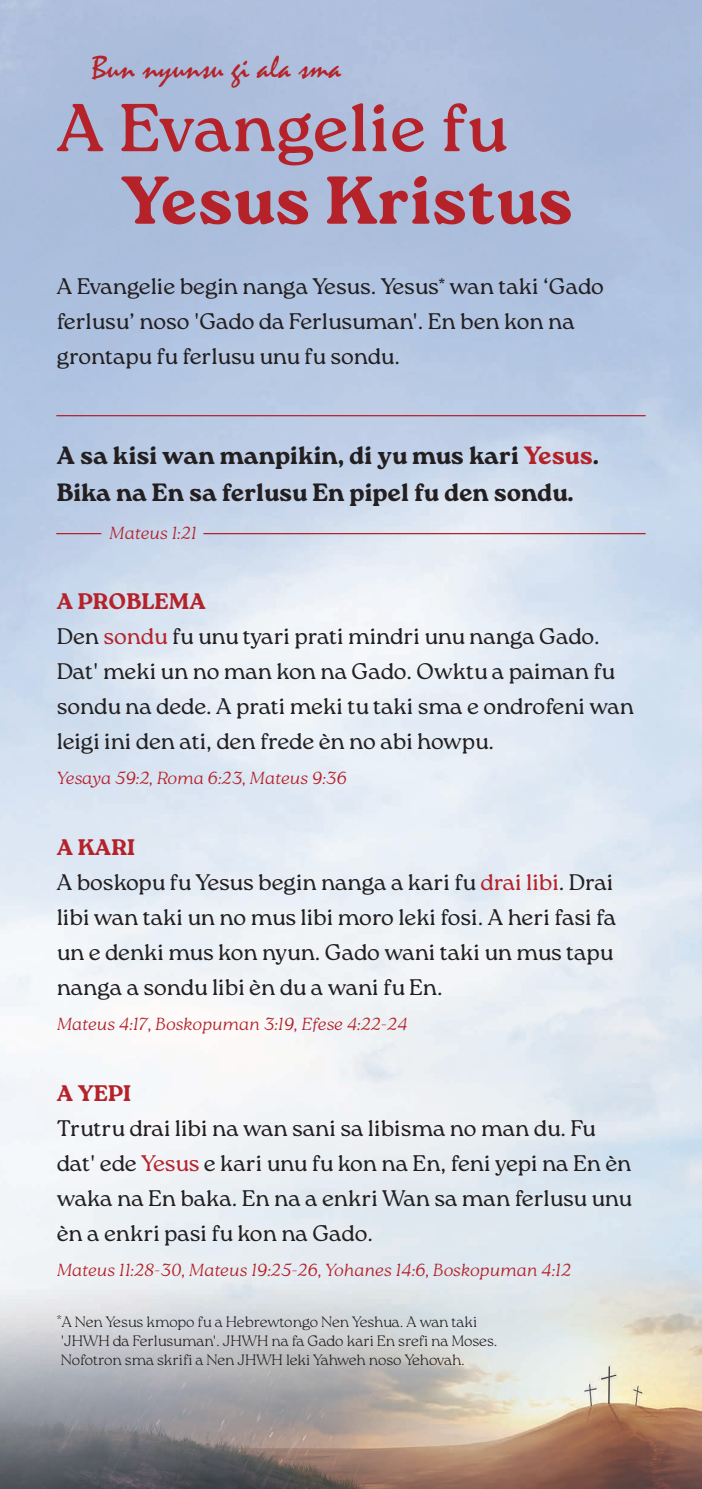
<style>
.page{position:relative;width:702px;height:1489px;background:#fff}
.page>*{position:absolute;margin:0;border:0;box-sizing:border-box;transform-origin:0 0}
.t1{font:67.5px/72.5px "Roca";letter-spacing:.01em;color:#b5222a}
.t2{font:32.5px "Mistral";color:#b5222a}
.t3{font:900 25px/37.5px "Roca";color:#231f20}
.t4{font:300 22.5px/35px "Roca";color:#231f20}
.t5{font:900 22.5px "Roca";color:#b5222a}
.t6{font:italic 100 17.5px "Roca";color:#b5222a}
.t7{font:100 15px/18.8px "Roca";color:#231f20}
.s1{font-weight:900}
.s2{color:#b5222a}
</style>
<div class="page">
<img style="left:0;top:0;width:702px;height:1488px">
<hr style="left:57px;top:415px;width:588px;height:1px;background:#b5222a">
<hr style="left:204px;top:533px;width:441px;height:1px;background:#b5222a">
<hr style="left:57px;top:533px;width:44px;height:1px;background:#b5222a">
<p class="t2" style="left:92px;top:48px;width:251px">Bun nyunsu gi ala sma</p>
<p class="t1" style="left:121px;top:100px;width:454px;text-indent:-64px">A Evangelie fu<br><span class="s1">Yesus Kristus</span></p>
<p class="t4" style="left:57px;top:271px;width:548px">A Evangelie begin nanga Yesus. Yesus<sup>*</sup> wan taki ‘Gado ferlusu’ noso 'Gado da Ferlusuman'. En ben kon na grontapu fu ferlusu unu fu sondu.</p>
<p class="t3" style="left:57px;top:436px;width:544px">A sa kisi wan manpikin, di yu mus kari <span class="s2">Yesus</span>.<br>Bika na En sa ferlusu En pipel fu den sondu.</p>
<p class="t6" style="left:109px;top:522px;width:89px">Mateus 1:21</p>
<p class="t5" style="left:57px;top:588px;width:151px">A PROBLEMA</p>
<p class="t4" style="left:57px;top:621px;width:544px">Den <span class="s2">sondu</span> fu unu tyari prati mindri unu nanga Gado.</p>
<p class="t4" style="left:57px;top:656px;width:579px">Dat' meki un no man kon na Gado. Owktu a paiman fu sondu na dede. A prati meki tu taki sma e ondrofeni wan leigi ini den ati, den frede èn no abi howpu.</p>
<p class="t6" style="left:57px;top:768px;width:292px">Yesaya 59:2, Roma 6:23, Mateus 9:36</p>
<p class="t5" style="left:57px;top:834px;width:80px">A KARI</p>
<p class="t4" style="left:57px;top:867px;width:560px">A boskopu fu Yesus begin nanga a kari fu <span class="s2">drai libi</span>. Drai libi wan taki un no mus libi moro leki fosi. A heri fasi fa un e denki mus kon nyun. Gado wani taki un mus tapu nanga a sondu libi èn du a wani fu En.</p>
<p class="t6" style="left:57px;top:1013px;width:352px">Mateus 4:17, Boskopuman 3:19, Efese 4:22-24</p>
<p class="t5" style="left:57px;top:1079px;width:76px">A YEPI</p>
<p class="t4" style="left:57px;top:1112px;width:576px">Trutru drai libi na wan sani sa libisma no man du. Fu dat' ede <span class="s2">Yesus</span> e kari unu fu kon na En, feni yepi na En èn waka na En baka. En na a enkri Wan sa man ferlusu unu èn a enkri pasi fu kon na Gado.</p>
<p class="t6" style="left:57px;top:1259px;width:516px">Mateus 11:28-30, Mateus 19:25-26, Yohanes 14:6, Boskopuman 4:12</p>
<p class="t7" style="left:57px;top:1313px;width:442px"><sup>*</sup>A Nen Yesus kmopo fu a Hebrewtongo Nen Yeshua. A wan taki 'JHWH da Ferlusuman'. JHWH na fa Gado kari En srefi na Moses.<br>Nofotron sma skrifi a Nen JHWH leki Yahweh noso Yehovah.</p>
</div>
